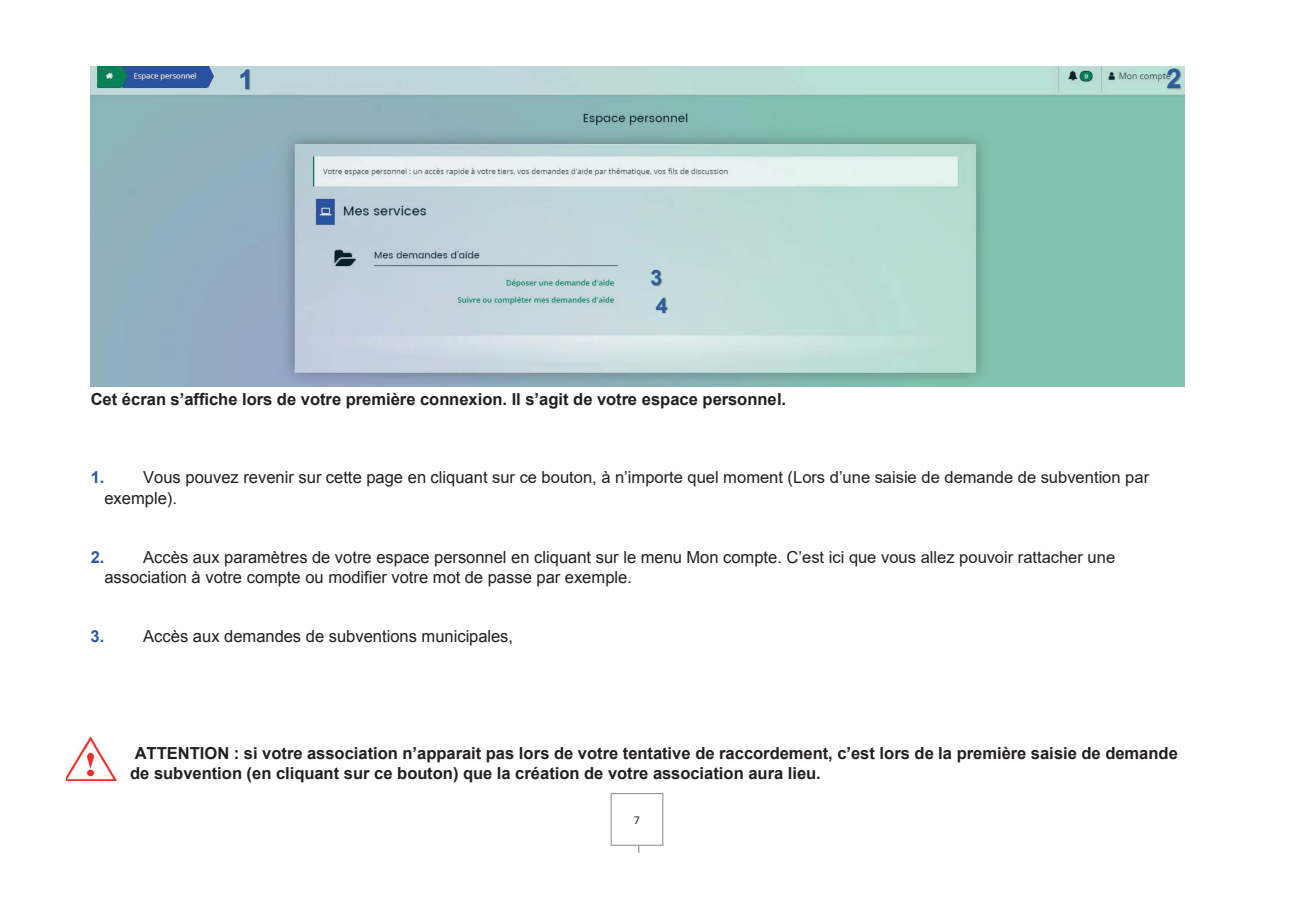
<style>
.page{position:relative;width:1289px;height:919px;background:#fff}
.page>*{position:absolute;margin:0;border:0;box-sizing:border-box;transform-origin:0 0}
.t1{font:700 27px "Arial";color:#2c5c9d}
.t2{font:700 21px/27.3px "Arial";color:#2c5c9d}
.t3{font:16.5px/20.7px "Arial";color:#231f20}
.t4{font:700 16.5px/20px "Arial";color:#231f20}
.t5{font:12px "Calibri";color:#231f20}
.s1{font-weight:700;color:#2c5c9d}
</style>
<div class="page">
<div style="left:610px;top:793px;width:53px;height:52px;border:1px solid #939598"></div>
<img style="left:611px;top:799px;width:51px;height:40px">
<img style="left:91px;top:67px;width:1093px;height:319px">
<img style="left:67px;top:736px;width:49px;height:44px">
<img style="left:227px;top:67px;width:35px;height:31px">
<img style="left:1154px;top:67px;width:31px;height:22px">
<img style="left:638px;top:264px;width:35px;height:28px">
<img style="left:644px;top:292px;width:35px;height:27px">
<h1 class="t1" style="left:238px;top:61px;width:17px">1</h1>
<h1 class="t1" style="left:1166px;top:61px;width:17px">2</h1>
<p class="t2" style="left:650px;top:265px;width:19px">3<br>4</p>
<p class="t4" style="left:91px;top:389px;width:697px">Cet écran s’affiche lors de votre première connexion. Il s’agit de votre espace personnel.</p>
<p class="t3" style="left:104px;top:467px;width:1046px;text-indent:-14px"><span class="s1">1.</span> Vous pouvez revenir sur cette page en cliquant sur ce bouton, à n’importe quel moment (Lors d’une saisie de demande de subvention par exemple).</p>
<p class="t3" style="left:104px;top:546px;width:1012px;text-indent:-14px"><span class="s1">2.</span> Accès aux paramètres de votre espace personnel en cliquant sur le menu Mon compte. C’est ici que vous allez pouvoir rattacher une association à votre compte ou modifier votre mot de passe par exemple.</p>
<p class="t3" style="left:91px;top:626px;width:424px"><span class="s1">3.</span> Accès aux demandes de subventions municipales,</p>
<p class="t4" style="left:130px;top:743px;width:1049px">ATTENTION : si votre association n’apparait pas lors de votre tentative de raccordement, c’est lors de la première saisie de demande de subvention (en cliquant sur ce bouton) que la création de votre association aura lieu.</p>
<p class="t5" style="left:634px;top:811px;width:8px">7</p>
</div>
